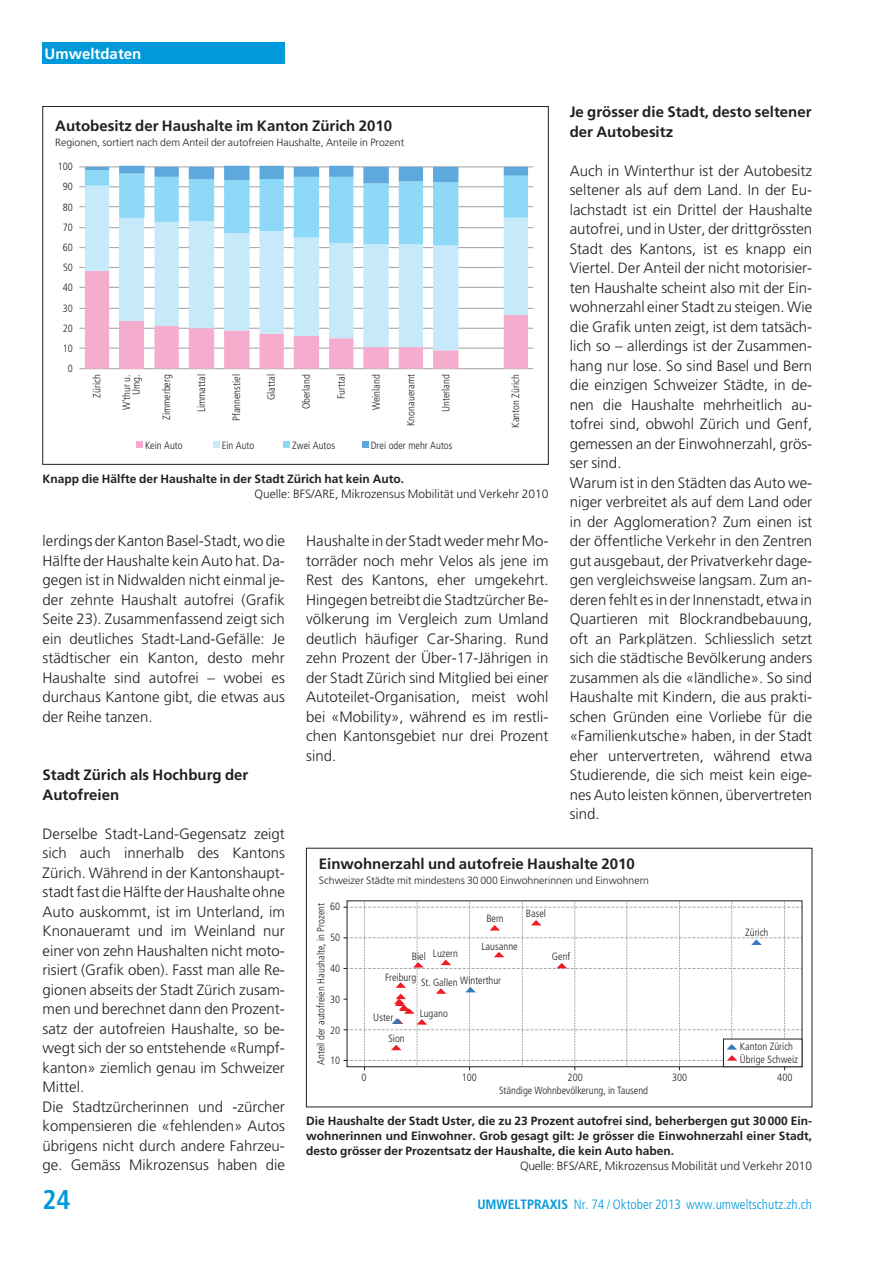
<style>
.page{position:relative;width:893px;height:1263px;background:#fff}
.page>*{position:absolute;margin:0;border:0;box-sizing:border-box;transform-origin:0 0}
.t1{font:700 condensed 27px "Frutiger LT Std";color:#0099d9}
.t2{font:300 15px/19.5px "Frutiger LT Std";color:#231f20}
.t3{font:700 15px/19.5px "Frutiger LT Std";color:#231f20}
.t4{font:700 15px "Frutiger LT Std";color:#fff}
.t5{font:300 condensed 13.5px "Frutiger LT Std";color:#0099d9}
.t6{font:700 12px/15px "Frutiger LT Std";color:#231f20;text-align:justify}
.t7{font:300 12px "Frutiger LT Std";color:#231f20}
.t8{font:300 condensed 10.5px/9.9px "Frutiger LT Std";color:#231f20;text-align:right}
.t9{font:300 10.5px "Frutiger LT Std";color:#231f20}
.s1{font-weight:700}
</style>
<div class="page">
<div style="left:43px;top:43px;width:242px;height:21px;background:#0099d9"></div>
<hr style="left:79px;top:368px;width:454px;height:1px;background:#a7a9ac">
<hr style="left:79px;top:348px;width:454px;height:1px;background:#a7a9ac">
<hr style="left:79px;top:328px;width:454px;height:1px;background:#a7a9ac">
<hr style="left:79px;top:308px;width:454px;height:1px;background:#a7a9ac">
<hr style="left:79px;top:287px;width:454px;height:1px;background:#a7a9ac">
<hr style="left:79px;top:267px;width:454px;height:1px;background:#a7a9ac">
<hr style="left:79px;top:247px;width:454px;height:1px;background:#a7a9ac">
<hr style="left:79px;top:227px;width:454px;height:1px;background:#a7a9ac">
<hr style="left:79px;top:206px;width:454px;height:1px;background:#a7a9ac">
<hr style="left:79px;top:186px;width:454px;height:1px;background:#a7a9ac">
<hr style="left:79px;top:166px;width:454px;height:1px;background:#a7a9ac">
<svg style="left:85px;top:350px;width:443px;height:19px"></svg>
<svg style="left:85px;top:245px;width:443px;height:105px;fill:#c7eafb"></svg>
<svg style="left:85px;top:166px;width:443px;height:79px"></svg>
<svg style="left:362px;top:442px;width:6px;height:6px"></svg>
<svg style="left:284px;top:442px;width:6px;height:6px"></svg>
<svg style="left:213px;top:442px;width:6px;height:6px"></svg>
<div style="left:136px;top:442px;width:7px;height:6px;background:#f6adcd"></div>
<svg style="left:343px;top:901px;width:459px;height:169px"></svg>
<p class="t4" style="left:45px;top:46px;width:98px">Umweltdaten</p>
<p class="t3" style="left:570px;top:103px;width:243px">Je grösser die Stadt, desto seltener der Autobesitz</p>
<p class="t2" style="left:570px;top:161px;width:244px">Auch in Winterthur ist der Autobesitz seltener als auf dem Land. In der Eu&shy;lachstadt ist ein Drittel der Haushalte autofrei, und in Uster, der drittgrössten Stadt des Kantons, ist es knapp ein Viertel. Der Anteil der nicht motorisier&shy;ten Haushalte scheint also mit der Ein&shy;wohnerzahl einer Stadt zu steigen. Wie die Grafik unten zeigt, ist dem tatsäch&shy;lich so – allerdings ist der Zusammen&shy;hang nur lose. So sind Basel und Bern die einzigen Schweizer Städte, in de&shy;nen die Haushalte mehrheitlich au&shy;tofrei sind, obwohl Zürich und Genf, gemessen an der Einwohnerzahl, grös&shy;ser sind.<br>Warum ist in den Städten das Auto we&shy;niger verbreitet als auf dem Land oder in der Agglomeration? Zum einen ist der öffentliche Verkehr in den Zentren gut ausgebaut, der Privatverkehr dage&shy;gen vergleichsweise langsam. Zum an&shy;deren fehlt es in der Innenstadt, etwa in Quartieren mit Blockrandbebauung, oft an Parkplätzen. Schliesslich setzt sich die städtische Bevölkerung anders zusammen als die «ländliche». So sind Haushalte mit Kindern, die aus prakti&shy;schen Gründen eine Vorliebe für die «Familienkutsche» haben, in der Stadt eher untervertreten, während etwa Studierende, die sich meist kein eige&shy;nes Auto leisten können, übervertreten sind.</p>
<p class="t3" style="left:55px;top:117px;width:338px">Autobesitz der Haushalte im Kanton Zürich 2010</p>
<p class="t9" style="left:55px;top:137px;width:350px">Regionen, sortiert nach dem Anteil der autofreien Haushalte, Anteile in Prozent</p>
<p class="t8" style="left:58px;top:162px;width:17px">100</p>
<p class="t8" style="left:63px;top:182px;width:12px">90</p>
<p class="t8" style="left:63px;top:202px;width:12px">80</p>
<p class="t8" style="left:63px;top:223px;width:12px">70</p>
<p class="t8" style="left:63px;top:243px;width:12px">60</p>
<p class="t8" style="left:63px;top:263px;width:12px">50</p>
<p class="t8" style="left:63px;top:283px;width:12px">40</p>
<p class="t8" style="left:63px;top:303px;width:12px">30</p>
<p class="t8" style="left:63px;top:324px;width:12px">20</p>
<p class="t8" style="left:63px;top:344px;width:12px">10</p>
<p class="t8" style="left:68px;top:364px;width:7px">0</p>
<p class="t8" style="left:92px;top:398px;width:25px;rotate:-90deg">Zürich</p>
<p class="t8" style="left:122px;top:410px;width:38px;rotate:-90deg">W'thur u.<br>Umg.</p>
<p class="t8" style="left:162px;top:420px;width:47px;rotate:-90deg">Zimmerberg</p>
<p class="t8" style="left:197px;top:412px;width:39px;rotate:-90deg">Limmattal</p>
<p class="t8" style="left:232px;top:421px;width:48px;rotate:-90deg">Pfannenstiel</p>
<p class="t8" style="left:267px;top:400px;width:27px;rotate:-90deg">Glattal</p>
<p class="t8" style="left:302px;top:409px;width:37px;rotate:-90deg">Oberland</p>
<p class="t8" style="left:337px;top:399px;width:26px;rotate:-90deg">Furttal</p>
<p class="t8" style="left:372px;top:410px;width:38px;rotate:-90deg">Weinland</p>
<p class="t8" style="left:406px;top:426px;width:53px;rotate:-90deg">Knonaueramt</p>
<p class="t8" style="left:441px;top:412px;width:39px;rotate:-90deg">Unterland</p>
<p class="t8" style="left:511px;top:428px;width:55px;rotate:-90deg">Kanton Zürich</p>
<p class="t8" style="left:145px;top:441px;width:39px">Kein Auto</p>
<p class="t8" style="left:222px;top:441px;width:34px">Ein Auto</p>
<p class="t8" style="left:292px;top:441px;width:44px">Zwei Autos</p>
<p class="t8" style="left:371px;top:440px;width:83px">Drei oder mehr Autos</p>
<p class="t6" style="left:43px;top:471px;width:363px">Knapp die Hälfte der Haushalte in der Stadt Zürich hat kein Auto.</p>
<p class="t7" style="left:254px;top:487px;width:296px">Quelle: BFS/ARE, Mikrozensus Mobilität und Verkehr 2010</p>
<p class="t2" style="left:306px;top:532px;width:244px;text-align:justify">Haushalte in der Stadt weder mehr Mo&shy;torräder noch mehr Velos als jene im Rest des Kantons, eher umgekehrt.<br>Hingegen betreibt die Stadtzürcher Be&shy;völkerung im Vergleich zum Umland deutlich häufiger Car-Sharing. Rund zehn Prozent der Über-17-Jährigen in der Stadt Zürich sind Mitglied bei einer Autoteilet-Organisation, meist wohl bei «Mobility», während es im restli&shy;chen Kantonsgebiet nur drei Prozent sind.</p>
<p class="t2" style="left:43px;top:532px;width:244px;text-align:justify">lerdings der Kanton Basel-Stadt, wo die Hälfte der Haushalte kein Auto hat. Da&shy;gegen ist in Nidwalden nicht einmal je&shy;der zehnte Haushalt autofrei (Grafik Seite 23). Zusammenfassend zeigt sich ein deutliches Stadt-Land-Gefälle: Je städtischer ein Kanton, desto mehr Haushalte sind autofrei – wobei es durchaus Kantone gibt, die etwas aus der Reihe tanzen.</p>
<p class="t3" style="left:43px;top:766px;width:207px">Stadt Zürich als Hochburg der<br>Autofreien</p>
<p class="t2" style="left:43px;top:824px;width:244px">Derselbe Stadt-Land-Gegensatz zeigt sich auch innerhalb des Kantons Zürich. Während in der Kantonshaupt&shy;stadt fast die Hälfte der Haushalte ohne Auto auskommt, ist im Unterland, im Knonaueramt und im Weinland nur einer von zehn Haushalten nicht moto&shy;risiert (Grafik oben). Fasst man alle Re&shy;gionen abseits der Stadt Zürich zusam&shy;men und berechnet dann den Prozent&shy;satz der autofreien Haushalte, so be&shy;wegt sich der so entstehende «Rumpf&shy;kanton» ziemlich genau im Schweizer Mittel.<br>Die Stadtzürcherinnen und -zürcher kompensieren die «fehlenden» Autos übrigens nicht durch andere Fahrzeu&shy;ge. Gemäss Mikrozensus haben die</p>
<p class="t3" style="left:319px;top:855px;width:317px">Einwohnerzahl und autofreie Haushalte 2010</p>
<p class="t9" style="left:319px;top:875px;width:332px">Schweizer Städte mit mindestens 30 000 Einwohnerinnen und Einwohnern</p>
<p class="t8" style="left:330px;top:902px;width:12px">60</p>
<p class="t8" style="left:317px;top:1065px;width:163px;rotate:-90deg">Anteil der autofreien Haushalte, in Prozent</p>
<p class="t8" style="left:526px;top:909px;width:22px">Basel</p>
<p class="t8" style="left:486px;top:914px;width:19px">Bern</p>
<p class="t8" style="left:481px;top:942px;width:38px">Lausanne</p>
<p class="t8" style="left:745px;top:928px;width:25px">Zürich</p>
<p class="t8" style="left:330px;top:933px;width:12px">50</p>
<p class="t8" style="left:433px;top:949px;width:27px">Luzern</p>
<p class="t8" style="left:552px;top:951px;width:20px">Genf</p>
<p class="t8" style="left:385px;top:946px;width:42px;line-height:20.7px;text-align:left;text-indent:27px">Biel<br>Freiburg</p>
<p class="t8" style="left:330px;top:964px;width:12px">40</p>
<p class="t8" style="left:421px;top:976px;width:82px">St. Gallen Winterthur</p>
<p class="t8" style="left:330px;top:995px;width:12px">30</p>
<p class="t8" style="left:373px;top:1012px;width:22px">Uster</p>
<p class="t8" style="left:420px;top:1009px;width:30px">Lugano</p>
<p class="t8" style="left:388px;top:1034px;width:18px">Sion</p>
<p class="t8" style="left:330px;top:1025px;width:12px">20</p>
<p class="t8" style="left:740px;top:1042px;width:55px">Kanton Zürich</p>
<p class="t8" style="left:740px;top:1054px;width:60px">Übrige Schweiz</p>
<p class="t8" style="left:330px;top:1055px;width:12px">10</p>
<p class="t8" style="left:362px;top:1072px;width:7px">0</p>
<p class="t8" style="left:462px;top:1072px;width:17px">100</p>
<p class="t8" style="left:568px;top:1072px;width:17px">200</p>
<p class="t8" style="left:672px;top:1072px;width:17px">300</p>
<p class="t8" style="left:777px;top:1072px;width:17px">400</p>
<p class="t8" style="left:499px;top:1086px;width:150px">Ständige Wohnbevölkerung, in Tausend</p>
<p class="t6" style="left:306px;top:1114px;width:507px">Die Haushalte der Stadt Uster, die zu 23 Prozent autofrei sind, beherbergen gut 30 000 Ein&shy;wohnerinnen und Einwohner. Grob gesagt gilt: Je grösser die Einwohnerzahl einer Stadt, desto grösser der Prozentsatz der Haushalte, die kein Auto haben.</p>
<p class="t7" style="left:520px;top:1160px;width:294px">Quelle: BFS/ARE, Mikrozensus Mobilität und Verkehr 2010</p>
<h1 class="t1" style="left:43px;top:1186px;width:30px">24</h1>
<p class="t5" style="left:477px;top:1196px;width:336px"><span class="s1">UMWELTPRAXIS</span> Nr. 74 / Oktober 2013 www.umweltschutz.zh.ch</p>
</div>
